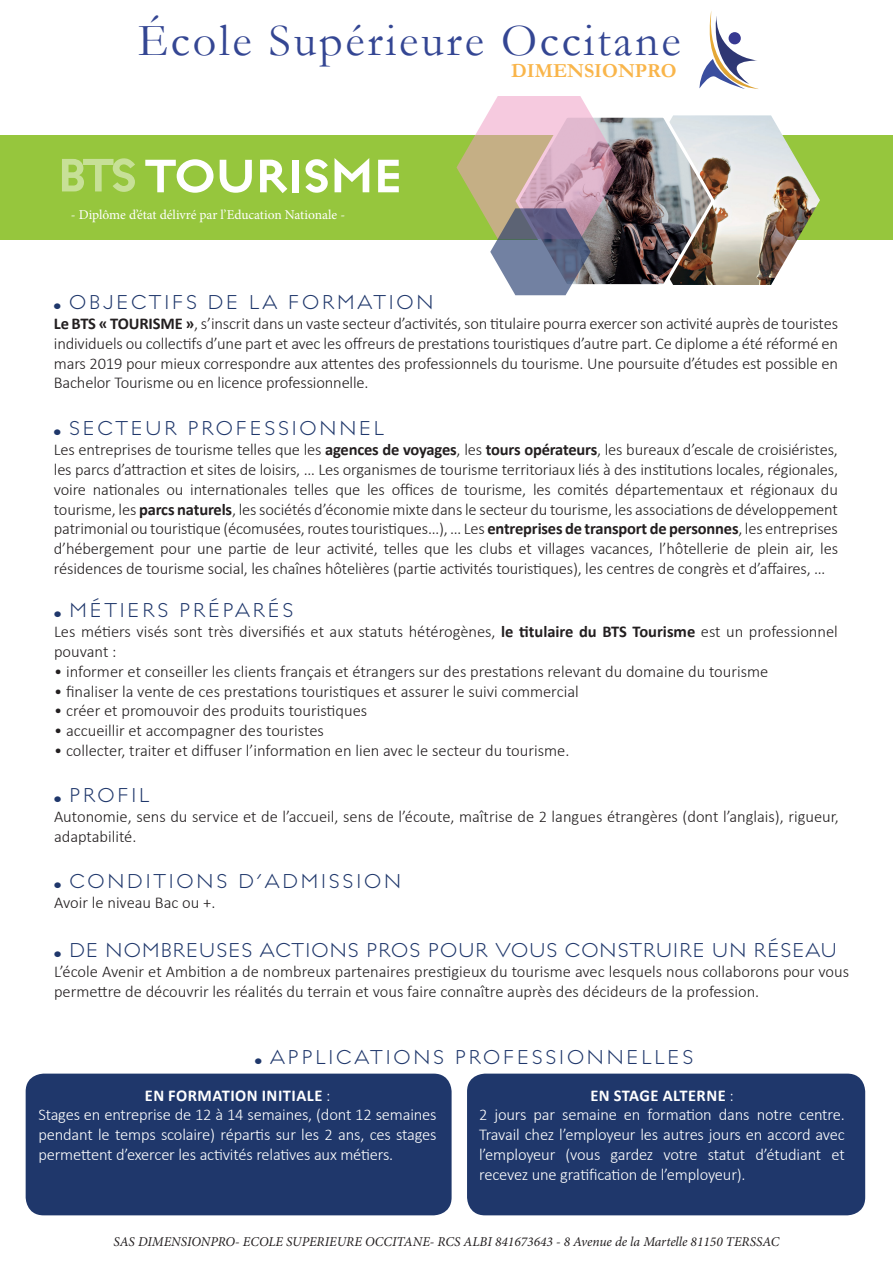
<style>
.page{position:relative;width:893px;height:1263px;background:#fff}
.page>*{position:absolute;margin:0;border:0;box-sizing:border-box;transform-origin:0 0}
.t1{font:700 52.5px "Regulator";color:#fff}
.t2{font:46.2px "Garamond";letter-spacing:.06em;color:#344693}
.t3{font:300 22.5px "Regulator";letter-spacing:.125em;color:#1f376b}
.t4{font:300 22.5px "Regulator";letter-spacing:.05em;color:#1f376b}
.t5{font:700 19.95px "Garamond";color:#f9b54a}
.t6{font:300 16.5px/19.8px "Calibri";color:#231f20}
.t7{font:300 16.5px/19.8px "Calibri";letter-spacing:-.01em;color:#fff}
.t8{font:700 16.5px "Calibri";color:#fff}
.t9{font:italic 13.5px "Minion Pro";color:#231f20}
.t10{font:13.5px "Minion Pro";color:#fff}
.s1{font-weight:700;font-size:9px}
.s2{font-weight:700}
</style>
<div class="page">
<div style="left:26px;top:1073px;width:426px;height:142px;background:#1f376b;border-radius:18px"></div>
<div style="left:467px;top:1073px;width:398px;height:142px;background:#1f376b;border-radius:18px"></div>
<div style="left:0;top:135px;width:893px;height:104px;background:#96c63d"></div>
<svg style="left:699px;top:11px;width:60px;height:78px"></svg>
<img style="left:717px;top:115px;width:103px;height:170px">
<img style="left:456px;top:96px;width:261px;height:199px">
<h2 class="t2" style="left:138px;top:10px;width:544px">École Supérieure Occitane</h2>
<p class="t5" style="left:511px;top:57px;width:167px">DIMENSIONPRO</p>
<h1 class="t1" style="left:58px;top:142px;width:347px">BtsTOURISME</h1>
<p class="t10" style="left:71px;top:206px;width:276px">- Diplôme d’état délivré par l’Education Nationale -</p>
<h3 class="t3" style="left:54px;top:288px;width:381px"><span class="s1">•</span> OBJECTIFS DE LA FORMATION</h3>
<p class="t6" style="left:54px;top:313px;width:786px;text-align:justify"><span class="s2">Le BTS « TOURISME »</span>, s’inscrit dans un vaste secteur d’activités, son titulaire pourra exercer son activité auprès de touristes individuels ou collectifs d’une part et avec les offreurs de prestations touristiques d’autre part. Ce diplome a été réformé en mars 2019 pour mieux correspondre aux attentes des professionnels du tourisme. Une poursuite d’études est possible en Bachelor Tourisme ou en licence professionnelle.</p>
<h3 class="t3" style="left:54px;top:414px;width:332px"><span class="s1">•</span> SECTEUR PROFESSIONNEL</h3>
<p class="t6" style="left:54px;top:440px;width:786px;text-align:justify">Les entreprises de tourisme telles que les <span class="s2">agences de voyages</span>, les <span class="s2">tours opérateurs</span>, les bureaux d’escale de croisiéristes, les parcs d’attraction et sites de loisirs, … Les organismes de tourisme territoriaux liés à des institutions locales, régionales, voire nationales ou internationales telles que les offices de tourisme, les comités départementaux et régionaux du tourisme, les <span class="s2">parcs naturels</span>, les sociétés d’économie mixte dans le secteur du tourisme, les associations de développement patrimonial ou touristique (écomusées, routes touristiques…), … Les <span class="s2">entreprises de transport de personnes</span>, les entreprises d’hébergement pour une partie de leur activité, telles que les clubs et villages vacances, l’hôtellerie de plein air, les résidences de tourisme social, les chaînes hôtelières (partie activités touristiques), les centres de congrès et d’affaires, …</p>
<h3 class="t3" style="left:54px;top:596px;width:241px"><span class="s1">•</span> M ÉTIERS PRÉPARÉS</h3>
<p class="t6" style="left:54px;top:622px;width:785px">Les métiers visés sont très diversifiés et aux statuts hétérogènes, <span class="s2">le titulaire du BTS Tourisme</span> est un professionnel pouvant :</p>
<p class="t6" style="left:54px;top:661px;width:716px">• informer et conseiller les clients français et étrangers sur des prestations relevant du domaine du tourisme</p>
<p class="t6" style="left:54px;top:681px;width:526px">• finaliser la vente de ces prestations touristiques et assurer le suivi commercial</p>
<p class="t6" style="left:54px;top:701px;width:315px">• créer et promouvoir des produits touristiques</p>
<p class="t6" style="left:54px;top:721px;width:271px">• accueillir et accompagner des touristes</p>
<p class="t6" style="left:54px;top:740px;width:517px">• collecter, traiter et diffuser l’information en lien avec le secteur du tourisme.</p>
<h3 class="t3" style="left:54px;top:781px;width:97px"><span class="s1">•</span> PROFIL</h3>
<p class="t6" style="left:54px;top:807px;width:786px">Autonomie, sens du service et de l’accueil, sens de l’écoute, maîtrise de 2 langues étrangères (dont l’anglais), rigueur, adaptabilité.</p>
<h3 class="t3" style="left:54px;top:866px;width:348px"><span class="s1">•</span> CONDITIONS D’ADMISSION</h3>
<p class="t6" style="left:54px;top:892px;width:163px">Avoir le niveau Bac ou +.</p>
<h3 class="t4" style="left:54px;top:935px;width:784px"><span class="s1">•</span> DE NOMBREUSES ACTIONS PROS POUR VOUS CONSTRUIRE UN RÉSEAU</h3>
<p class="t6" style="left:54px;top:961px;width:797px">L’école Avenir et Ambition a de nombreux partenaires prestigieux du tourisme avec lesquels nous collaborons pour vous permettre de découvrir les réalités du terrain et vous faire connaître auprès des décideurs de la profession.</p>
<h3 class="t3" style="left:255px;top:1042px;width:31px"><span class="s1">•</span> APP</h3>
<h3 class="t3" style="left:315px;top:1042px;width:379px">LICATIONS PROFESSIONNELLES</h3>
<p class="t7" style="left:38px;top:1085px;width:400px;text-indent:174px"><span class="s2">ation initiale</span> :<br>Stages en entreprise de 12 à 14 semaines, (dont 12 semaines pendant le temps scolaire) répartis sur les 2 ans, ces stages permettent d’exercer les activités relatives aux métiers.</p>
<p class="t8" style="left:145px;top:1083px;width:44px">En form</p>
<p class="t7" style="left:479px;top:1085px;width:367px;text-indent:111px"><span class="s2">En STAGE ALTERNE</span> :<br>2 jours par semaine en formation dans notre centre.<br>Travail chez l’employeur les autres jours en accord avec l’employeur (vous gardez votre statut d’étudiant et recevez une gratification de l’employeur).</p>
<p class="t9" style="left:114px;top:1232px;width:667px">SAS DIMENSIONPRO- ECOLE SUPERIEURE OCCITANE- RCS ALBI 841673643 - 8 Avenue de la Martelle 81150 TERSSAC</p>
</div>
